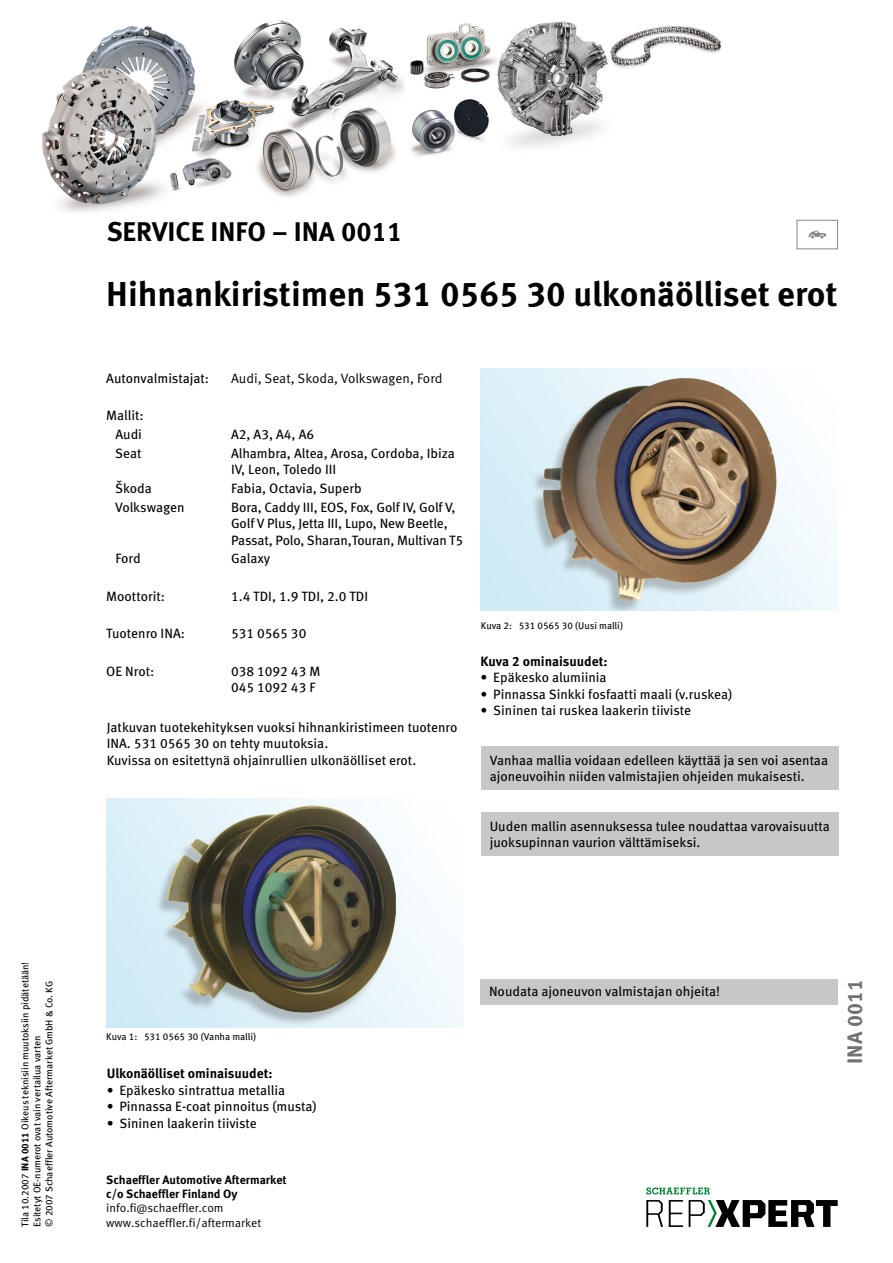
<style>
.page{position:relative;width:893px;height:1263px;background:#fff}
.page>*{position:absolute;margin:0;border:0;box-sizing:border-box;transform-origin:0 0}
.t1{font:700 34.5px "Meta Pro";color:#000}
.t2{font:700 27px "Meta Pro";color:#000}
.t3{font:700 21px "Meta Pro";color:#707172}
.t4{font:13.5px/16.5px "Meta Pro";letter-spacing:-.005em;color:#000}
.t5{font:700 13.5px "Meta Pro";color:#000}
.t6{font:13.5px "Meta Pro Norm";color:#000}
.t7{font:700 12px/14.4px "Meta Pro";color:#000}
.t8{font:12px/14.4px "Meta Pro Norm";color:#000}
.t9{font:9.75px/12px "Meta Pro";color:#000}
.s1{font-weight:700}
</style>
<div class="page">
<div style="left:481px;top:746px;width:357px;height:44px;background:#c6c7c8"></div>
<div style="left:481px;top:812px;width:357px;height:44px;background:#c6c7c8"></div>
<div style="left:480px;top:980px;width:358px;height:25px;background:#c6c7c8"></div>
<div style="left:797px;top:220px;width:41px;height:29px;border:1px solid #87888a"></div>
<svg style="left:808px;top:231px;width:18px;height:7px"></svg>
<img style="left:42px;top:20px;width:679px;height:192px">
<svg style="left:646px;top:1200px;width:17px;height:27px"></svg>
<svg style="left:669px;top:1200px;width:14px;height:27px"></svg>
<svg style="left:689px;top:1200px;width:149px;height:27px"></svg>
<svg style="left:646px;top:1187px;width:64px;height:7px"></svg>
<img style="left:107px;top:799px;width:357px;height:228px">
<img style="left:480px;top:369px;width:358px;height:242px">
<p class="t9" style="left:19px;top:1227px;width:267px;rotate:-90deg">Tila 10.2007 <span class="s1">INA 0011</span> Oikeus teknisiin muutoksiin pidätetään!<br>Esitetyt OE-numerot ovat vain vertailua varten<br>© 2007 Schaeffler Automotive Aftermarket GmbH &amp; Co. KG</p>
<h2 class="t2" style="left:107px;top:210px;width:297px">SERVICE INFO – INA 0011</h2>
<h1 class="t1" style="left:106px;top:267px;width:733px">Hihnankiristimen 531 0565 30 ulkonäölliset erot</h1>
<p class="t4" style="left:106px;top:369px;width:104px">Autonvalmistajat:</p>
<p class="t6" style="left:231px;top:368px;width:213px">Audi, Seat, Skoda, Volkswagen, Ford</p>
<p class="t4" style="left:106px;top:405px;width:39px;line-height:18.8px;text-align:center">Mallit:<br>Audi</p>
<p class="t4" style="left:231px;top:425px;width:85px">A2, A3, A4, A6</p>
<p class="t4" style="left:115px;top:444px;width:28px">Seat</p>
<p class="t4" style="left:231px;top:444px;width:225px">Alhambra, Altea, Arosa, Cordoba, Ibiza<br>IV, Leon, Toledo III</p>
<p class="t4" style="left:115px;top:479px;width:38px">Škoda</p>
<p class="t4" style="left:231px;top:479px;width:132px">Fabia, Octavia, Superb</p>
<p class="t4" style="left:115px;top:498px;width:71px">Volkswagen</p>
<p class="t4" style="left:231px;top:498px;width:234px">Bora, Caddy III, EOS, Fox, Golf IV, Golf V,<br>Golf V Plus, Jetta III, Lupo, New Beetle,<br>Passat, Polo, Sharan,Touran, Multivan T5</p>
<p class="t4" style="left:115px;top:550px;width:27px">Ford</p>
<p class="t4" style="left:231px;top:550px;width:41px">Galaxy</p>
<p class="t4" style="left:106px;top:587px;width:60px">Moottorit:</p>
<p class="t4" style="left:231px;top:587px;width:139px">1.4 TDI, 1.9 TDI, 2.0 TDI</p>
<p class="t4" style="left:106px;top:624px;width:80px">Tuotenro INA:</p>
<p class="t4" style="left:231px;top:624px;width:77px">531 0565 30</p>
<p class="t4" style="left:106px;top:662px;width:50px">OE Nrot:</p>
<p class="t4" style="left:231px;top:662px;width:91px">038 1092 43 M<br>045 1092 43 F</p>
<p class="t4" style="left:107px;top:718px;width:352px">Jatkuvan tuotekehityksen vuoksi hihnankiristimeen tuotenro<br>INA. 531 0565 30 on tehty muutoksia.<br>Kuvissa on esitettynä ohjainrullien ulkonäölliset erot.</p>
<p class="t9" style="left:481px;top:619px;width:144px">Kuva 2: 531 0565 30 (Uusi malli)</p>
<p class="t5" style="left:480px;top:651px;width:129px">Kuva 2 ominaisuudet:</p>
<p class="t4" style="left:480px;top:668px;width:128px">• Epäkesko alumiinia</p>
<p class="t4" style="left:480px;top:685px;width:253px">• Pinnassa Sinkki fosfaatti maali (v.ruskea)</p>
<p class="t4" style="left:480px;top:701px;width:212px">• Sininen tai ruskea laakerin tiiviste</p>
<p class="t4" style="left:490px;top:751px;width:340px">Vanhaa mallia voidaan edelleen käyttää ja sen voi asentaa ajoneuvoihin niiden valmistajien ohjeiden mukaisesti.</p>
<p class="t4" style="left:490px;top:817px;width:342px">Uuden mallin asennuksessa tulee noudattaa varovaisuutta juoksupinnan vaurion välttämiseksi.</p>
<p class="t9" style="left:106px;top:1030px;width:151px">Kuva 1: 531 0565 30 (Vanha malli)</p>
<p class="t5" style="left:107px;top:1063px;width:167px">Ulkonäölliset ominaisuudet:</p>
<p class="t4" style="left:107px;top:1081px;width:180px">• Epäkesko sintrattua metallia</p>
<p class="t4" style="left:107px;top:1097px;width:212px">• Pinnassa E-coat pinnoitus (musta)</p>
<p class="t4" style="left:107px;top:1114px;width:152px">• Sininen laakerin tiiviste</p>
<p class="t7" style="left:106px;top:1171px;width:182px">Schaeffler Automotive Aftermarket c/o Schaeffler Finland Oy</p>
<p class="t8" style="left:106px;top:1200px;width:156px">info.fi@schaeffler.com www.schaeffler.fi/aftermarket</p>
<p class="t4" style="left:489px;top:982px;width:233px">Noudata ajoneuvon valmistajan ohjeita!</p>
<h3 class="t3" style="left:838px;top:1064px;width:86px;rotate:-90deg">INA 0011</h3>
</div>
